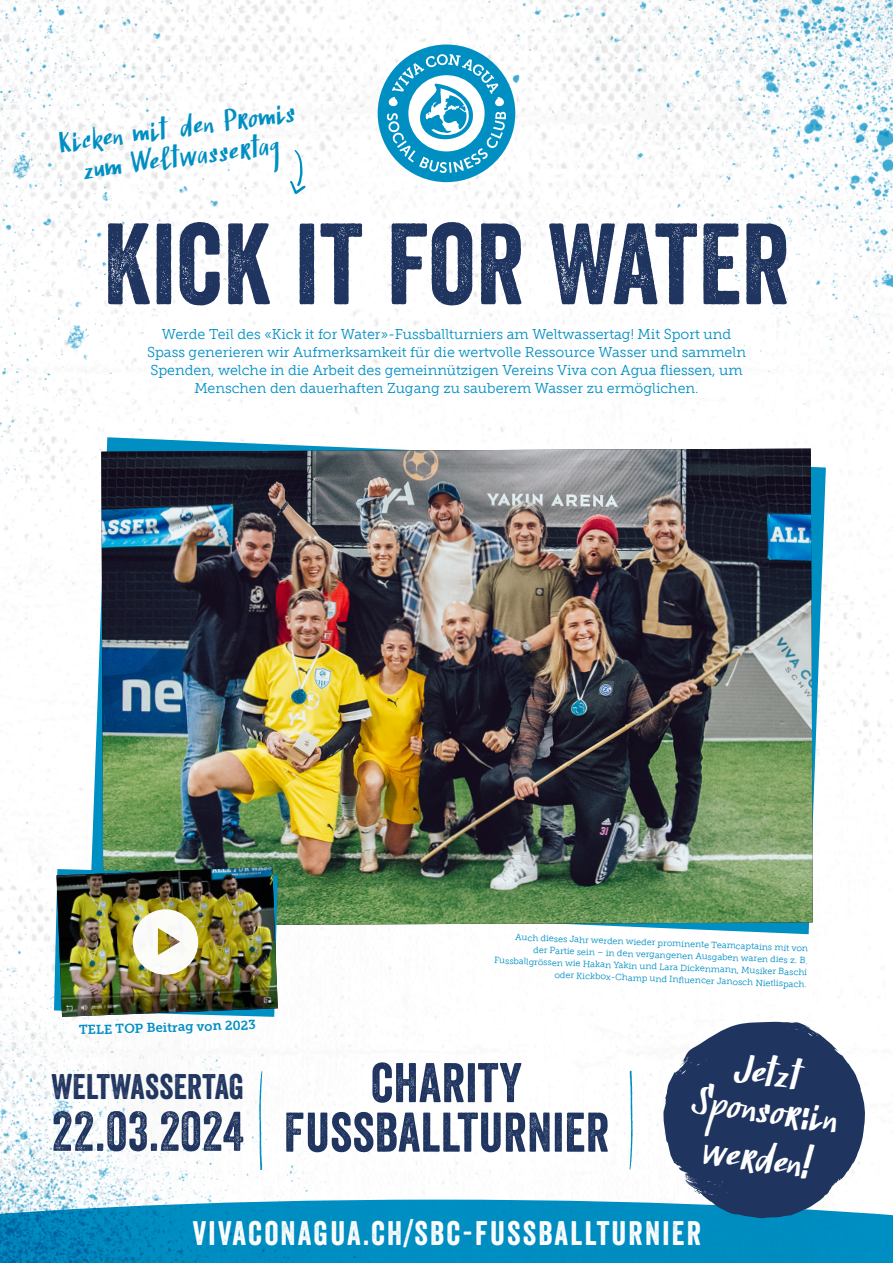
<style>
.page{position:relative;width:893px;height:1263px;background:#fff}
.page>*{position:absolute;margin:0;border:0;box-sizing:border-box;transform-origin:0 0}
.t1{font:111.45px "Veneer";letter-spacing:.01em;color:#1f345f}
.t2{font:54px/49.5px "Veneer";letter-spacing:.01em;color:#1f345f}
.t3{font:43.65px/37.3px "Finlek";color:#fff;text-align:center}
.t4{font:34.5px "Veneer";letter-spacing:.01em;color:#1f345f}
.t5{font:33px "Veneer";letter-spacing:.07em;color:#fff}
.t6{font:31.5px/29.7px "Finlek";color:#008fc3;text-align:center}
.t7{font:14.25px/18px "Museo Slab 300";color:#008fc3;text-align:center}
.t8{font:12.9px "Museo Slab 700";color:#008fc3}
.t9{font:9px/12px "Museo Slab 300";color:#008fc3;text-align:right}
</style>
<div class="page">
<img style="left:0;top:0;width:893px;height:1199px">
<svg style="left:0;top:1199px;width:893px;height:64px;background:#0d91c2"></svg>
<svg style="left:630px;top:1071px;width:3px;height:99px"></svg>
<svg style="left:259px;top:1070px;width:3px;height:100px"></svg>
<svg style="left:290px;top:150px;width:16px;height:44px"></svg>
<svg style="left:90px;top:437px;width:736px;height:497px"></svg>
<img style="left:101px;top:449px;width:712px;height:476px">
<img style="left:54px;top:867px;width:224px;height:150px">
<svg style="left:378px;top:45px;width:137px;height:137px"></svg>
<svg style="left:663px;top:1022px;width:202px;height:196px"></svg>
<h3 class="t6" style="left:58px;top:126px;width:239px;rotate:-7deg">Kicken mit den Promis zum Weltwassertag</h3>
<h1 class="t1" style="left:103px;top:196px;width:688px">KICK IT FOR WATER</h1>
<p class="t7" style="left:147px;top:325px;width:600px">Werde Teil des «Kick it for Water»-Fussballturniers am Weltwassertag! Mit Sport und Spass generieren wir Aufmerksamkeit für die wertvolle Ressource Wasser und sammeln Spenden, welche in die Arbeit des gemeinnützigen Vereins Viva con Agua fliessen, um Menschen den dauerhaften Zugang zu sauberem Wasser zu ermöglichen.</p>
<p class="t8" style="left:79px;top:1023px;width:179px;rotate:-2deg">TELE TOP Beitrag von 2023</p>
<p class="t9" style="left:495px;top:931px;width:315px;rotate:2deg">Auch dieses Jahr werden wieder prominente Teamcaptains mit von<br>der Partie sein – in den vergangenen Ausgaben waren dies z. B.<br>Fussballgrössen wie Hakan Yakin und Lara Dickenmann, Musiker Baschi oder Kickbox-Champ und Infl uencer Janosch Nietlispach.</p>
<h2 class="t2" style="left:52px;top:1058px;width:559px;text-indent:319px">CHARITY<br>22.03.2024 FUSSBALLTURNIER</h2>
<h3 class="t4" style="left:51px;top:1065px;width:194px">WELTWASSERTAG</h3>
<h3 class="t3" style="left:700px;top:1043px;width:149px;rotate:8deg">Jetzt<br>Sponsor:in</h3>
<h3 class="t3" style="left:707px;top:1130px;width:112px;rotate:8deg">werden!</h3>
<h3 class="t5" style="left:193px;top:1213px;width:510px">VIVACONAGUA.CH/SBC-FUSSBALLTURNIER</h3>
</div>
